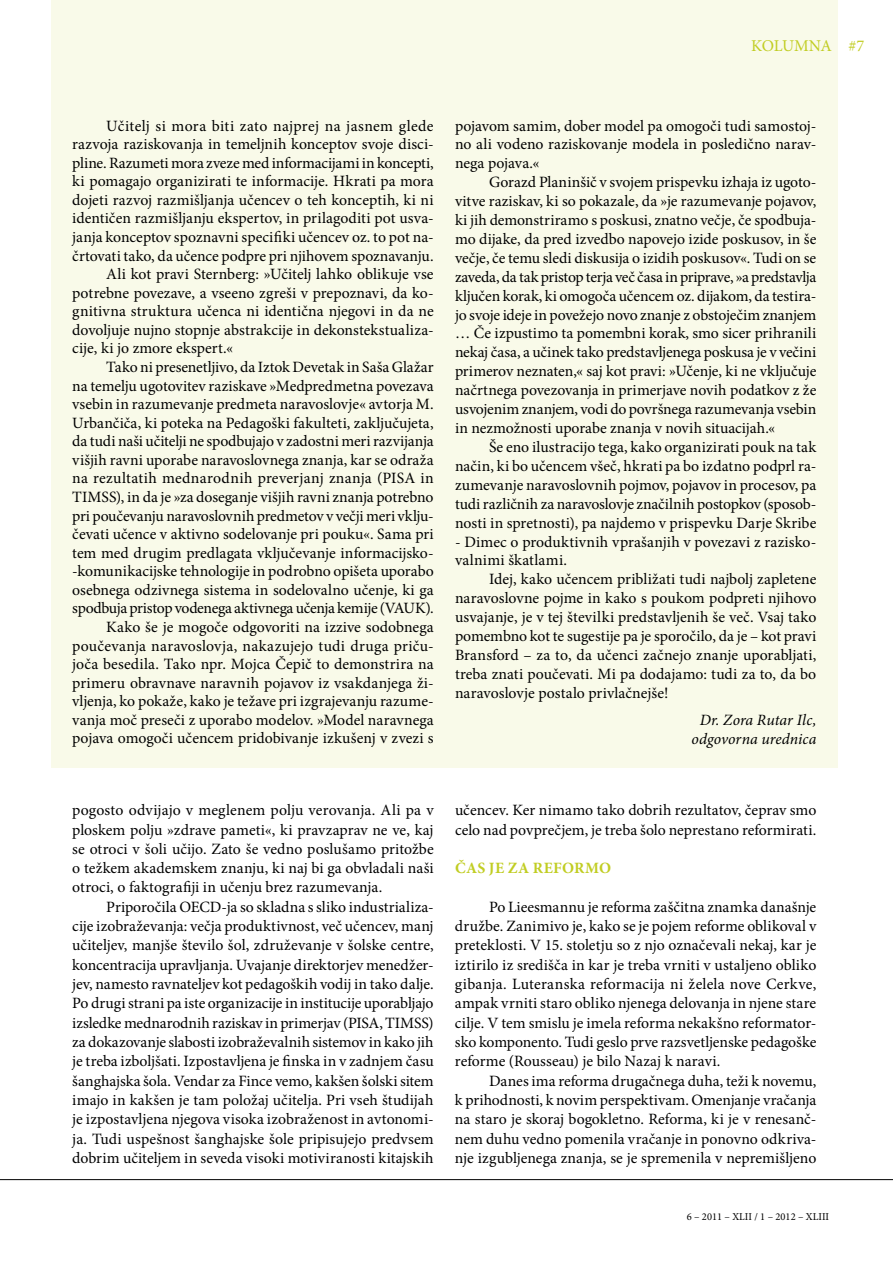
<style>
.page{position:relative;width:893px;height:1263px;background:#fff}
.page>*{position:absolute;margin:0;border:0;box-sizing:border-box;transform-origin:0 0}
.t1{font:16.5px "Minion Pro";letter-spacing:-.025em;color:#c1cd23}
.t2{font:15.75px/19.4px "Minion Pro";color:#000;text-align:justify}
.t3{font:15.75px "Minion Pro";letter-spacing:-.025em;color:#000}
.t4{font:15.75px "Minion Pro";letter-spacing:.02em;color:#000}
.t5{font:italic 15.75px/18.9px "Minion Pro";color:#000;text-align:center}
.t6{font:700 15.75px "Minion Pro";color:#c1cd23}
.t7{font:10.5px "Minion Pro";color:#000}
</style>
<div class="page">
<hr style="left:0;top:1179px;width:893px;height:1px;background:#000">
<div style="left:51px;top:0;width:787px;height:767px;background:#f9fae9"></div>
<p class="t1" style="left:751px;top:35px;width:114px">KOLUMNA #7</p>
<p class="t4" style="left:106px;top:115px;width:329px">Učitelj si mora biti zato najprej na jasnem glede</p>
<p class="t2" style="left:72px;top:134px;width:363px">razvoja raziskovanja in temeljnih konceptov svoje disci-</p>
<p class="t2" style="left:72px;top:153px;width:363px">pline. Razumeti mora zveze med informacijami in koncepti,</p>
<p class="t2" style="left:72px;top:172px;width:363px">ki pomagajo organizirati te informacije. Hkrati pa mora</p>
<p class="t2" style="left:72px;top:190px;width:363px">dojeti razvoj razmišljanja učencev o teh konceptih, ki ni</p>
<p class="t2" style="left:72px;top:209px;width:363px">identičen razmišljanju ekspertov, in prilagoditi pot usva-</p>
<p class="t2" style="left:72px;top:227px;width:363px">janja konceptov spoznavni specifiki učencev oz. to pot na-</p>
<p class="t2" style="left:72px;top:246px;width:363px">črtovati tako, da učence podpre pri njihovem spoznavanju.</p>
<p class="t2" style="left:106px;top:264px;width:329px">Ali kot pravi Sternberg: »Učitelj lahko oblikuje vse</p>
<p class="t2" style="left:72px;top:283px;width:363px">potrebne povezave, a vseeno zgreši v prepoznavi, da ko-</p>
<p class="t2" style="left:72px;top:302px;width:363px">gnitivna struktura učenca ni identična njegovi in da ne</p>
<p class="t2" style="left:72px;top:320px;width:363px">dovoljuje nujno stopnje abstrakcije in dekonstekstualiza-</p>
<p class="t2" style="left:72px;top:339px;width:162px">cije, ki jo zmore ekspert.«</p>
<p class="t2" style="left:106px;top:357px;width:329px">Tako ni presenetljivo, da Iztok Devetak in Saša Glažar</p>
<p class="t2" style="left:72px;top:376px;width:363px">na temelju ugotovitev raziskave »Medpredmetna povezava</p>
<p class="t2" style="left:72px;top:394px;width:363px">vsebin in razumevanje predmeta naravoslovje« avtorja M.</p>
<p class="t2" style="left:72px;top:413px;width:363px">Urbančiča, ki poteka na Pedagoški fakulteti, zaključujeta,</p>
<p class="t2" style="left:72px;top:432px;width:363px">da tudi naši učitelji ne spodbujajo v zadostni meri razvijanja</p>
<p class="t2" style="left:72px;top:450px;width:363px">višjih ravni uporabe naravoslovnega znanja, kar se odraža</p>
<p class="t2" style="left:72px;top:469px;width:363px">na rezultatih mednarodnih preverjanj znanja (PISA in</p>
<p class="t2" style="left:72px;top:487px;width:363px">TIMSS), in da je »za doseganje višjih ravni znanja potrebno</p>
<p class="t2" style="left:72px;top:506px;width:363px">pri poučevanju naravoslovnih predmetov v večji meri vklju-</p>
<p class="t2" style="left:72px;top:524px;width:363px">čevati učence v aktivno sodelovanje pri pouku«. Sama pri</p>
<p class="t2" style="left:72px;top:543px;width:363px">tem med drugim predlagata vključevanje informacijsko-</p>
<p class="t2" style="left:72px;top:562px;width:363px">-komunikacijske tehnologije in podrobno opišeta uporabo</p>
<p class="t2" style="left:72px;top:580px;width:363px">osebnega odzivnega sistema in sodelovalno učenje, ki ga</p>
<p class="t3" style="left:72px;top:598px;width:363px">spodbuja pristop vodenega aktivnega učenja kemije (VAUK).</p>
<p class="t2" style="left:106px;top:617px;width:329px">Kako še je mogoče odgovoriti na izzive sodobnega</p>
<p class="t2" style="left:72px;top:636px;width:363px">poučevanja naravoslovja, nakazujejo tudi druga priču-</p>
<p class="t2" style="left:72px;top:654px;width:363px">joča besedila. Tako npr. Mojca Čepič to demonstrira na</p>
<p class="t2" style="left:72px;top:673px;width:363px">primeru obravnave naravnih pojavov iz vsakdanjega ži-</p>
<p class="t2" style="left:72px;top:692px;width:363px">vljenja, ko pokaže, kako je težave pri izgrajevanju razume-</p>
<p class="t2" style="left:72px;top:710px;width:363px">vanja moč preseči z uporabo modelov. »Model naravnega</p>
<p class="t2" style="left:72px;top:729px;width:363px">pojava omogoči učencem pridobivanje izkušenj v zvezi s</p>
<p class="t2" style="left:455px;top:116px;width:363px;line-height:18.8px">pojavom samim, dober model pa omogoči tudi samostoj&shy;no ali vodeno raziskovanje modela in posledično narav&shy;nega pojava.«</p>
<p class="t2" style="left:455px;top:173px;width:363px;line-height:18.9px;text-indent:34px">Gorazd Planinšič v svojem prispevku izhaja iz ugoto&shy;vitve raziskav, ki so pokazale, da »je razumevanje pojavov, ki jih demonstriramo s poskusi, znatno večje, če spodbuja&shy;mo dijake, da pred izvedbo napovejo izide poskusov, in še večje, če temu sledi diskusija o izidih poskusov«. Tudi on se zaveda, da tak pristop terja več časa in priprave, »a predstavlja ključen korak, ki omogoča učencem oz. dijakom, da testira&shy;jo svoje ideje in povežejo novo znanje z obstoječim znanjem … Če izpustimo ta pomembni korak, smo sicer prihranili nekaj časa, a učinek tako predstavljenega poskusa je v večini primerov neznaten,« saj kot pravi: »Učenje, ki ne vključuje načrtnega povezovanja in primerjave novih podatkov z že usvojenim znanjem, vodi do površnega razumevanja vsebin in nezmožnosti uporabe znanja v novih situacijah.«</p>
<p class="t2" style="left:455px;top:437px;width:363px;line-height:18.9px;text-indent:34px">Še eno ilustracijo tega, kako organizirati pouk na tak način, ki bo učencem všeč, hkrati pa bo izdatno podprl ra&shy;zumevanje naravoslovnih pojmov, pojavov in procesov, pa tudi različnih za naravoslovje značilnih postopkov (sposob&shy;nosti in spretnosti), pa najdemo v prispevku Darje Skribe</p>
<p class="t2" style="left:455px;top:532px;width:363px;line-height:18.9px">- Dimec o produktivnih vprašanjih v povezavi z razisko&shy;valnimi škatlami.</p>
<p class="t2" style="left:455px;top:570px;width:363px;line-height:18.9px;text-indent:34px">Idej, kako učencem približati tudi najbolj zapletene naravoslovne pojme in kako s poukom podpreti njihovo usvajanje, je v tej številki predstavljenih še več. Vsaj tako pomembno kot te sugestije pa je sporočilo, da je – kot pravi Bransford – za to, da učenci začnejo znanje uporabljati, treba znati poučevati. Mi pa dodajamo: tudi za to, da bo naravoslovje postalo privlačnejše!</p>
<p class="t5" style="left:692px;top:711px;width:126px">Dr. Zora Rutar Ilc, odgovorna urednica</p>
<p class="t2" style="left:72px;top:800px;width:363px">pogosto odvijajo v meglenem polju verovanja. Ali pa v ploskem polju »zdrave pameti«, ki pravzaprav ne ve, kaj se otroci v šoli učijo. Zato še vedno poslušamo pritožbe o težkem akademskem znanju, ki naj bi ga obvladali naši otroci, o faktografiji in učenju brez razumevanja.</p>
<p class="t2" style="left:72px;top:897px;width:363px;text-indent:34px">Priporočila OECD-ja so skladna s sliko industrializa&shy;cije izobraževanja: večja produktivnost, več učencev, manj učiteljev, manjše število šol, združevanje v šolske centre, koncentracija upravljanja. Uvajanje direktorjev menedžer&shy;jev, namesto ravnateljev kot pedagoških vodij in tako dalje.<br>Po drugi strani pa iste organizacije in institucije uporabljajo izsledke mednarodnih raziskav in primerjav (PISA, TIMSS) za dokazovanje slabosti izobraževalnih sistemov in kako jih je treba izboljšati. Izpostavljena je finska in v zadnjem času šanghajska šola. Vendar za Fince vemo, kakšen šolski sitem imajo in kakšen je tam položaj učitelja. Pri vseh študijah je izpostavljena njegova visoka izobraženost in avtonomi&shy;ja. Tudi uspešnost šanghajske šole pripisujejo predvsem dobrim učiteljem in seveda visoki motiviranosti kitajskih</p>
<p class="t2" style="left:455px;top:800px;width:363px">učencev. Ker nimamo tako dobrih rezultatov, čeprav smo celo nad povprečjem, je treba šolo neprestano reformirati.</p>
<p class="t6" style="left:455px;top:857px;width:11px">ČAS</p>
<p class="t6" style="left:489px;top:857px;width:87px">JEZA REFORMO</p>
<p class="t2" style="left:455px;top:897px;width:363px;text-indent:34px">Po Lieesmannu je reforma zaščitna znamka današnje družbe. Zanimivo je, kako se je pojem reforme oblikoval v preteklosti. V 15. stoletju so z njo označevali nekaj, kar je iztirilo iz središča in kar je treba vrniti v ustaljeno obliko gibanja. Luteranska reformacija ni želela nove Cerkve, ampak vrniti staro obliko njenega delovanja in njene stare cilje. V tem smislu je imela reforma nekakšno reformator&shy;sko komponento. Tudi geslo prve razsvetljenske pedagoške reforme (Rousseau) je bilo Nazaj k naravi.</p>
<p class="t2" style="left:455px;top:1071px;width:363px;text-indent:34px">Danes ima reforma drugačnega duha, teži k novemu, k prihodnosti, k novim perspektivam. Omenjanje vračanja na staro je skoraj bogokletno. Reforma, ki je v renesanč&shy;nem duhu vedno pomenila vračanje in ponovno odkriva&shy;nje izgubljenega znanja, se je spremenila v nepremišljeno</p>
<p class="t7" style="left:687px;top:1210px;width:144px">6 – 2011 – XLII / 1 – 2012 – XLIII</p>
</div>
